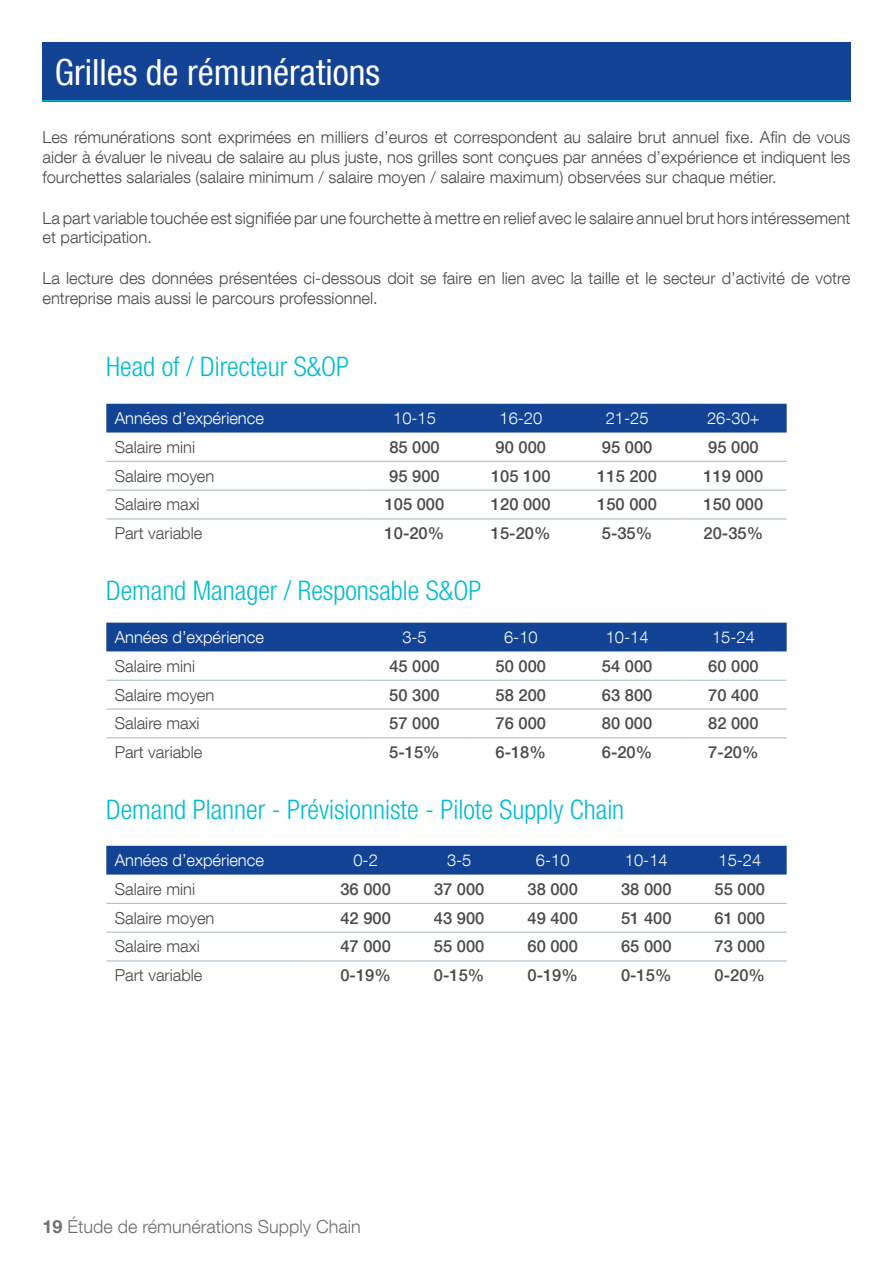
<style>
.page{position:relative;width:893px;height:1263px;background:#fff}
.page>*{position:absolute;margin:0;border:0;box-sizing:border-box;transform-origin:0 0}
.t1{font:condensed 36px "Helvetica Neue LT Com";color:#fff}
.t2{font:300 condensed 27px "Helvetica Neue LT Com";color:#00bcd3}
.t3{font:300 18px "Helvetica Neue LT Com";color:#706f6f}
.t4{font:300 16.5px/19.8px "Helvetica Neue LT Com";color:#4a4a49}
.t5{font:500 16.5px "Helvetica Neue LT Com";color:#4a4a49}
.t6{font:300 16.5px "Helvetica Neue LT Com";color:#fff}
.s1{font-weight:700}
</style>
<div class="page">
<div style="left:42px;top:43px;width:808px;height:59px;background:#134395"></div>
<hr style="left:42px;top:100px;width:808px;height:2px;background:#00bcd3">
<div style="left:106px;top:404px;width:681px;height:28px;background:#134395"></div>
<hr style="left:106px;top:461px;width:255px;height:1px;background:#a5b9c4">
<hr style="left:361px;top:461px;width:107px;height:1px;background:#a5b9c4">
<hr style="left:468px;top:461px;width:106px;height:1px;background:#a5b9c4">
<hr style="left:574px;top:461px;width:106px;height:1px;background:#a5b9c4">
<hr style="left:680px;top:461px;width:107px;height:1px;background:#a5b9c4">
<hr style="left:106px;top:490px;width:255px;height:1px;background:#a5b9c4">
<hr style="left:361px;top:490px;width:107px;height:1px;background:#a5b9c4">
<hr style="left:468px;top:490px;width:106px;height:1px;background:#a5b9c4">
<hr style="left:574px;top:490px;width:106px;height:1px;background:#a5b9c4">
<hr style="left:680px;top:490px;width:107px;height:1px;background:#a5b9c4">
<hr style="left:106px;top:518px;width:255px;height:1px;background:#a5b9c4">
<hr style="left:361px;top:518px;width:107px;height:1px;background:#a5b9c4">
<hr style="left:468px;top:518px;width:106px;height:1px;background:#a5b9c4">
<hr style="left:574px;top:518px;width:106px;height:1px;background:#a5b9c4">
<hr style="left:680px;top:518px;width:107px;height:1px;background:#a5b9c4">
<div style="left:106px;top:623px;width:681px;height:28px;background:#134395"></div>
<hr style="left:106px;top:680px;width:255px;height:1px;background:#a5b9c4">
<hr style="left:361px;top:680px;width:107px;height:1px;background:#a5b9c4">
<hr style="left:468px;top:680px;width:106px;height:1px;background:#a5b9c4">
<hr style="left:574px;top:680px;width:106px;height:1px;background:#a5b9c4">
<hr style="left:680px;top:680px;width:107px;height:1px;background:#a5b9c4">
<hr style="left:106px;top:709px;width:255px;height:1px;background:#a5b9c4">
<hr style="left:361px;top:709px;width:107px;height:1px;background:#a5b9c4">
<hr style="left:468px;top:709px;width:106px;height:1px;background:#a5b9c4">
<hr style="left:574px;top:709px;width:106px;height:1px;background:#a5b9c4">
<hr style="left:680px;top:709px;width:107px;height:1px;background:#a5b9c4">
<hr style="left:106px;top:737px;width:255px;height:1px;background:#a5b9c4">
<hr style="left:361px;top:737px;width:107px;height:1px;background:#a5b9c4">
<hr style="left:468px;top:737px;width:106px;height:1px;background:#a5b9c4">
<hr style="left:574px;top:737px;width:106px;height:1px;background:#a5b9c4">
<hr style="left:680px;top:737px;width:107px;height:1px;background:#a5b9c4">
<div style="left:106px;top:846px;width:681px;height:28px;background:#134395"></div>
<hr style="left:106px;top:903px;width:213px;height:1px;background:#a5b9c4">
<hr style="left:319px;top:903px;width:93px;height:1px;background:#a5b9c4">
<hr style="left:412px;top:903px;width:94px;height:1px;background:#a5b9c4">
<hr style="left:506px;top:903px;width:94px;height:1px;background:#a5b9c4">
<hr style="left:600px;top:903px;width:93px;height:1px;background:#a5b9c4">
<hr style="left:693px;top:903px;width:94px;height:1px;background:#a5b9c4">
<hr style="left:106px;top:932px;width:213px;height:1px;background:#a5b9c4">
<hr style="left:319px;top:932px;width:93px;height:1px;background:#a5b9c4">
<hr style="left:412px;top:932px;width:94px;height:1px;background:#a5b9c4">
<hr style="left:506px;top:932px;width:94px;height:1px;background:#a5b9c4">
<hr style="left:600px;top:932px;width:93px;height:1px;background:#a5b9c4">
<hr style="left:693px;top:932px;width:94px;height:1px;background:#a5b9c4">
<hr style="left:106px;top:960px;width:213px;height:1px;background:#a5b9c4">
<hr style="left:319px;top:960px;width:93px;height:1px;background:#a5b9c4">
<hr style="left:412px;top:960px;width:94px;height:1px;background:#a5b9c4">
<hr style="left:506px;top:960px;width:94px;height:1px;background:#a5b9c4">
<hr style="left:600px;top:960px;width:93px;height:1px;background:#a5b9c4">
<hr style="left:693px;top:960px;width:94px;height:1px;background:#a5b9c4">
<h1 class="t1" style="left:55px;top:51px;width:327px">Grilles de rémunérations</h1>
<p class="t4" style="left:43px;top:127px;width:809px;text-align:justify">Les rémunérations sont exprimées en milliers d’euros et correspondent au salaire brut annuel fixe. Afin de vous aider à évaluer le niveau de salaire au plus juste, nos grilles sont conçues par années d’expérience et indiquent les fourchettes salariales (salaire minimum / salaire moyen / salaire maximum) observées sur chaque métier.</p>
<p class="t4" style="left:43px;top:207px;width:809px">La part variable touchée est signifiée par une fourchette à mettre en relief avec le salaire annuel brut hors intéressement et participation.</p>
<p class="t4" style="left:43px;top:268px;width:809px">La lecture des données présentées ci-dessous doit se faire en lien avec la taille et le secteur d’activité de votre entreprise mais aussi le parcours professionnel.</p>
<h2 class="t2" style="left:106px;top:351px;width:244px">Head of / Directeur S&amp;OP</h2>
<p class="t6" style="left:115px;top:408px;width:151px">Années d’expérience</p>
<p class="t6" style="left:393px;top:408px;width:44px">10-15</p>
<p class="t6" style="left:499px;top:408px;width:44px">16-20</p>
<p class="t6" style="left:606px;top:408px;width:44px">21-25</p>
<p class="t6" style="left:707px;top:408px;width:54px">26-30+</p>
<p class="t4" style="left:115px;top:437px;width:82px">Salaire mini</p>
<p class="t5" style="left:389px;top:437px;width:52px">85 000</p>
<p class="t5" style="left:496px;top:437px;width:52px">90 000</p>
<p class="t5" style="left:602px;top:437px;width:52px">95 000</p>
<p class="t5" style="left:708px;top:437px;width:52px">95 000</p>
<p class="t4" style="left:115px;top:465px;width:101px">Salaire moyen</p>
<p class="t5" style="left:389px;top:466px;width:52px">95 900</p>
<p class="t5" style="left:491px;top:466px;width:61px">105 100</p>
<p class="t5" style="left:597px;top:466px;width:61px">115 200</p>
<p class="t5" style="left:704px;top:466px;width:61px">119 000</p>
<p class="t4" style="left:115px;top:494px;width:86px">Salaire maxi</p>
<p class="t5" style="left:385px;top:495px;width:61px">105 000</p>
<p class="t5" style="left:491px;top:495px;width:61px">120 000</p>
<p class="t5" style="left:597px;top:495px;width:61px">150 000</p>
<p class="t5" style="left:704px;top:495px;width:61px">150 000</p>
<p class="t4" style="left:115px;top:523px;width:89px">Part variable</p>
<p class="t5" style="left:385px;top:523px;width:61px">10-20%</p>
<p class="t5" style="left:491px;top:523px;width:61px">15-20%</p>
<p class="t5" style="left:602px;top:523px;width:52px">5-35%</p>
<p class="t5" style="left:704px;top:523px;width:61px">20-35%</p>
<h2 class="t2" style="left:106px;top:575px;width:377px">Demand Manager / Responsable S&amp;OP</h2>
<p class="t6" style="left:115px;top:627px;width:151px">Années d’expérience</p>
<p class="t6" style="left:402px;top:627px;width:26px">3-5</p>
<p class="t6" style="left:504px;top:627px;width:35px">6-10</p>
<p class="t6" style="left:606px;top:627px;width:44px">10-14</p>
<p class="t6" style="left:712px;top:627px;width:44px">15-24</p>
<p class="t4" style="left:115px;top:656px;width:82px">Salaire mini</p>
<p class="t5" style="left:389px;top:656px;width:52px">45 000</p>
<p class="t5" style="left:496px;top:656px;width:52px">50 000</p>
<p class="t5" style="left:602px;top:656px;width:52px">54 000</p>
<p class="t5" style="left:708px;top:656px;width:52px">60 000</p>
<p class="t4" style="left:115px;top:684px;width:101px">Salaire moyen</p>
<p class="t5" style="left:389px;top:685px;width:52px">50 300</p>
<p class="t5" style="left:496px;top:685px;width:52px">58 200</p>
<p class="t5" style="left:602px;top:685px;width:52px">63 800</p>
<p class="t5" style="left:708px;top:685px;width:52px">70 400</p>
<p class="t4" style="left:115px;top:713px;width:86px">Salaire maxi</p>
<p class="t5" style="left:389px;top:713px;width:52px">57 000</p>
<p class="t5" style="left:496px;top:713px;width:52px">76 000</p>
<p class="t5" style="left:602px;top:713px;width:52px">80 000</p>
<p class="t5" style="left:708px;top:713px;width:52px">82 000</p>
<p class="t4" style="left:115px;top:742px;width:89px">Part variable</p>
<p class="t5" style="left:389px;top:742px;width:52px">5-15%</p>
<p class="t5" style="left:496px;top:742px;width:52px">6-18%</p>
<p class="t5" style="left:602px;top:742px;width:52px">6-20%</p>
<p class="t5" style="left:708px;top:742px;width:52px">7-20%</p>
<h2 class="t2" style="left:106px;top:793px;width:519px">Demand Planner - Prévisionniste - Pilote Supply Chain</h2>
<p class="t6" style="left:115px;top:850px;width:151px">Années d’expérience</p>
<p class="t6" style="left:353px;top:850px;width:26px">0-2</p>
<p class="t6" style="left:447px;top:850px;width:26px">3-5</p>
<p class="t6" style="left:536px;top:850px;width:35px">6-10</p>
<p class="t6" style="left:625px;top:850px;width:44px">10-14</p>
<p class="t6" style="left:718px;top:850px;width:44px">15-24</p>
<p class="t4" style="left:115px;top:879px;width:82px">Salaire mini</p>
<p class="t5" style="left:340px;top:879px;width:52px">36 000</p>
<p class="t5" style="left:434px;top:879px;width:52px">37 000</p>
<p class="t5" style="left:528px;top:879px;width:52px">38 000</p>
<p class="t5" style="left:621px;top:879px;width:52px">38 000</p>
<p class="t5" style="left:715px;top:879px;width:52px">55 000</p>
<p class="t4" style="left:115px;top:907px;width:101px">Salaire moyen</p>
<p class="t5" style="left:340px;top:908px;width:52px">42 900</p>
<p class="t5" style="left:434px;top:908px;width:52px">43 900</p>
<p class="t5" style="left:527px;top:908px;width:52px">49 400</p>
<p class="t5" style="left:621px;top:908px;width:52px">51 400</p>
<p class="t5" style="left:715px;top:908px;width:52px">61 000</p>
<p class="t4" style="left:115px;top:936px;width:86px">Salaire maxi</p>
<p class="t5" style="left:340px;top:937px;width:52px">47 000</p>
<p class="t5" style="left:434px;top:937px;width:52px">55 000</p>
<p class="t5" style="left:527px;top:937px;width:52px">60 000</p>
<p class="t5" style="left:621px;top:937px;width:52px">65 000</p>
<p class="t5" style="left:715px;top:937px;width:52px">73 000</p>
<p class="t4" style="left:115px;top:965px;width:89px">Part variable</p>
<p class="t5" style="left:340px;top:965px;width:52px">0-19%</p>
<p class="t5" style="left:434px;top:965px;width:52px">0-15%</p>
<p class="t5" style="left:527px;top:965px;width:52px">0-19%</p>
<p class="t5" style="left:621px;top:965px;width:52px">0-15%</p>
<p class="t5" style="left:715px;top:965px;width:52px">0-20%</p>
<p class="t3" style="left:43px;top:1216px;width:320px"><span class="s1">19</span> Étude de rémunérations Supply Chain</p>
</div>
